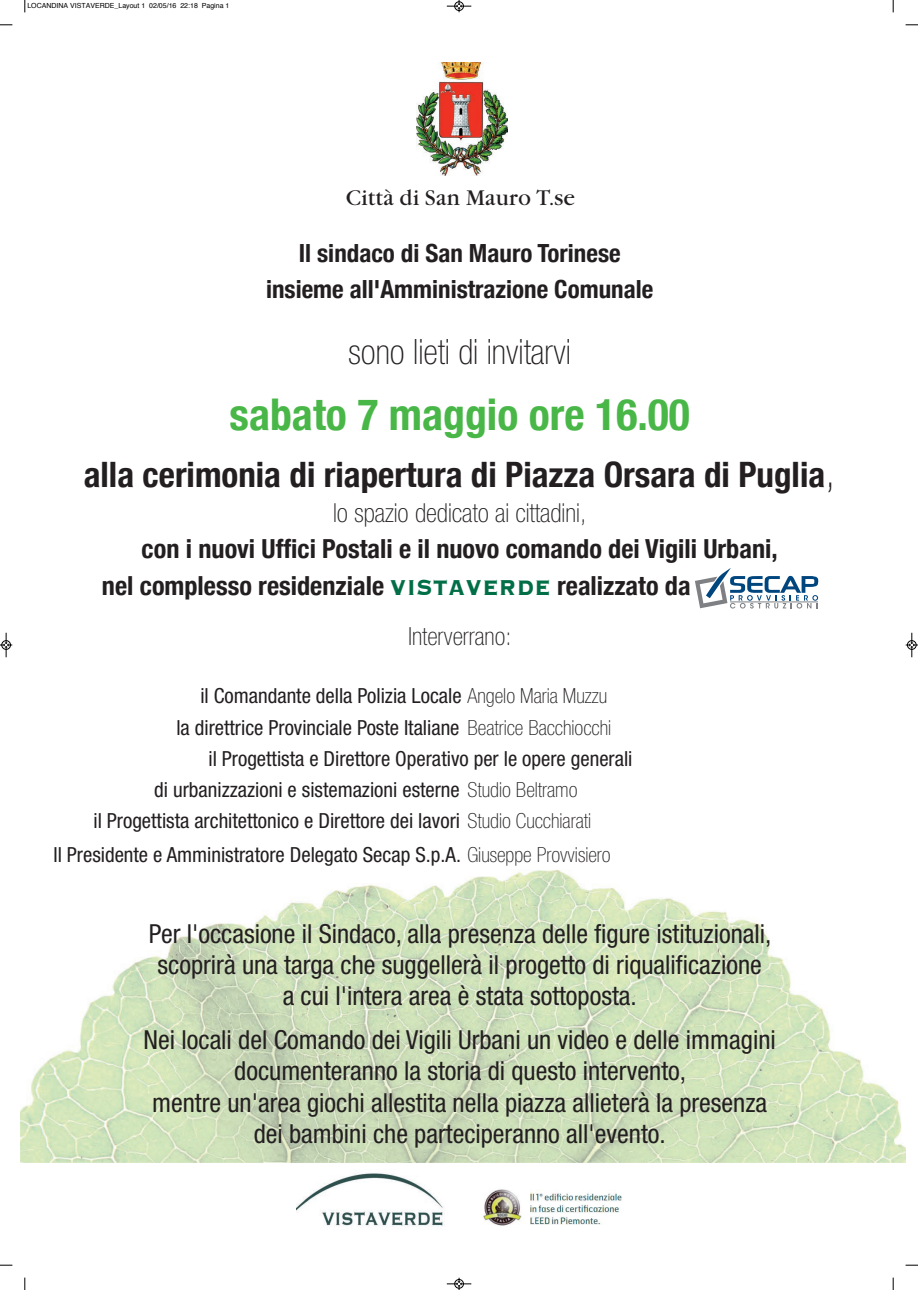
<style>
.page{position:relative;width:918px;height:1290px;background:#fff}
.page>*{position:absolute;margin:0;border:0;box-sizing:border-box;transform-origin:0 0}
.t1{font:700 condensed 43.75px "Helvetica Neue";color:#49b748}
.t2{font:700 condensed 35px "Helvetica Neue";color:#231f20}
.t3{font:100 condensed 35px "Helvetica Neue";color:#231f20}
.t4{font:condensed 26.25px/31.2px "Helvetica Neue";color:#231f20;text-align:center}
.t5{font:700 condensed 26.25px/37.2px "Helvetica Neue";color:#231f20}
.t6{font:100 condensed 26.25px "Helvetica Neue";color:#231f20}
.t7{font:700 condensed 25.03px/35.4px "Helvetica Neue";color:#231f20;text-align:center}
.t8{font:100 condensed 25.03px "Helvetica Neue";color:#231f20}
.t9{font:21.88px "Garamond Itc T";color:#231f20}
.t10{font:condensed 20.82px "Helvetica Neue";color:#231f20}
.t11{font:7px "Helvetica";color:#000}
.s1{font-weight:100;font-size:43.75px}
.s2{font-family:"Copperplate";font-stretch:normal;font-size:28px;color:#006e46}
.s3{font-weight:100}
</style>
<div class="page">
<img style="left:20px;top:870px;width:885px;height:293px">
<img style="left:416px;top:63px;width:91px;height:113px">
<svg style="left:695px;top:568px;width:123px;height:40px"></svg>
<img style="left:483px;top:1189px;width:139px;height:37px">
<img style="left:296px;top:1173px;width:148px;height:53px">
<svg style="left:25px;top:0;width:1px;height:12px"></svg>
<svg style="left:0;top:25px;width:12px;height:1px"></svg>
<svg style="left:893px;top:0;width:1px;height:12px"></svg>
<svg style="left:905px;top:25px;width:13px;height:1px"></svg>
<svg style="left:25px;top:1277px;width:1px;height:13px"></svg>
<svg style="left:0;top:1265px;width:12px;height:1px"></svg>
<svg style="left:893px;top:1277px;width:1px;height:13px"></svg>
<svg style="left:905px;top:1265px;width:13px;height:1px"></svg>
<svg style="left:447px;top:0;width:24px;height:12px"></svg>
<svg style="left:447px;top:1278px;width:24px;height:12px"></svg>
<svg style="left:0;top:633px;width:12px;height:24px"></svg>
<svg style="left:905px;top:633px;width:13px;height:24px"></svg>
<p class="t11" style="left:27px;top:2px;width:203px">LOCANDINA VISTAVERDE_Layout 1 02/05/16 22:18 Pagina 1</p>
<p class="t9" style="left:346px;top:185px;width:231px">Città di San Mauro T.se</p>
<p class="t7" style="left:266px;top:235px;width:389px">Il sindaco di San Mauro Torinese insieme all'Amministrazione Comunale</p>
<h2 class="t3" style="left:348px;top:339px;width:224px">sono lieti di invitarvi</h2>
<h1 class="t1" style="left:230px;top:387px;width:462px">sabato 7 maggio ore 16.00</h1>
<h2 class="t2" style="left:84px;top:453px;width:753px">alla cerimonia di riapertura di Piazza Orsara di Puglia<span class="s1">,</span></h2>
<p class="t6" style="left:333px;top:503px;width:255px">lo spazio dedicato ai cittadini,</p>
<p class="t5" style="left:102px;top:529px;width:677px;text-indent:40px">con i nuovi Uffici Postali e il nuovo comando dei Vigili Urbani, nel complesso residenziale <span class="s2">VistaVerde</span> realizzato da</p>
<p class="t8" style="left:408px;top:627px;width:105px">Interverrano:</p>
<p class="t10" style="left:200px;top:688px;width:408px">il Comandante della Polizia Locale <span class="s3">Angelo Maria Muzzu</span></p>
<p class="t10" style="left:176px;top:720px;width:436px">la direttrice Provinciale Poste Italiane <span class="s3">Beatrice Bacchiocchi</span></p>
<p class="t10" style="left:208px;top:751px;width:425px">il Progettista e Direttore Operativo per le opere generali</p>
<p class="t10" style="left:154px;top:782px;width:425px">di urbanizzazioni e sistemazioni esterne <span class="s3">Studio Beltramo</span></p>
<p class="t10" style="left:93px;top:813px;width:499px">il Progettista architettonico e Direttore dei lavori <span class="s3">Studio Cucchiarati</span></p>
<p class="t10" style="left:53px;top:847px;width:559px">Il Presidente e Amministratore Delegato Secap S.p.A. <span class="s3">Giuseppe Provvisiero</span></p>
<p class="t4" style="left:149px;top:920px;width:624px">Per l'occasione il Sindaco, alla presenza delle figure istituzionali, scoprirà una targa che suggellerà il progetto di riqualificazione<br>a cui l'intera area è stata sottoposta.</p>
<p class="t4" style="left:144px;top:1026px;width:634px">Nei locali del Comando dei Vigili Urbani un video e delle immagini documenteranno la storia di questo intervento,<br>mentre un'area giochi allestita nella piazza allieterà la presenza dei bambini che parteciperanno all'evento.</p>
</div>
